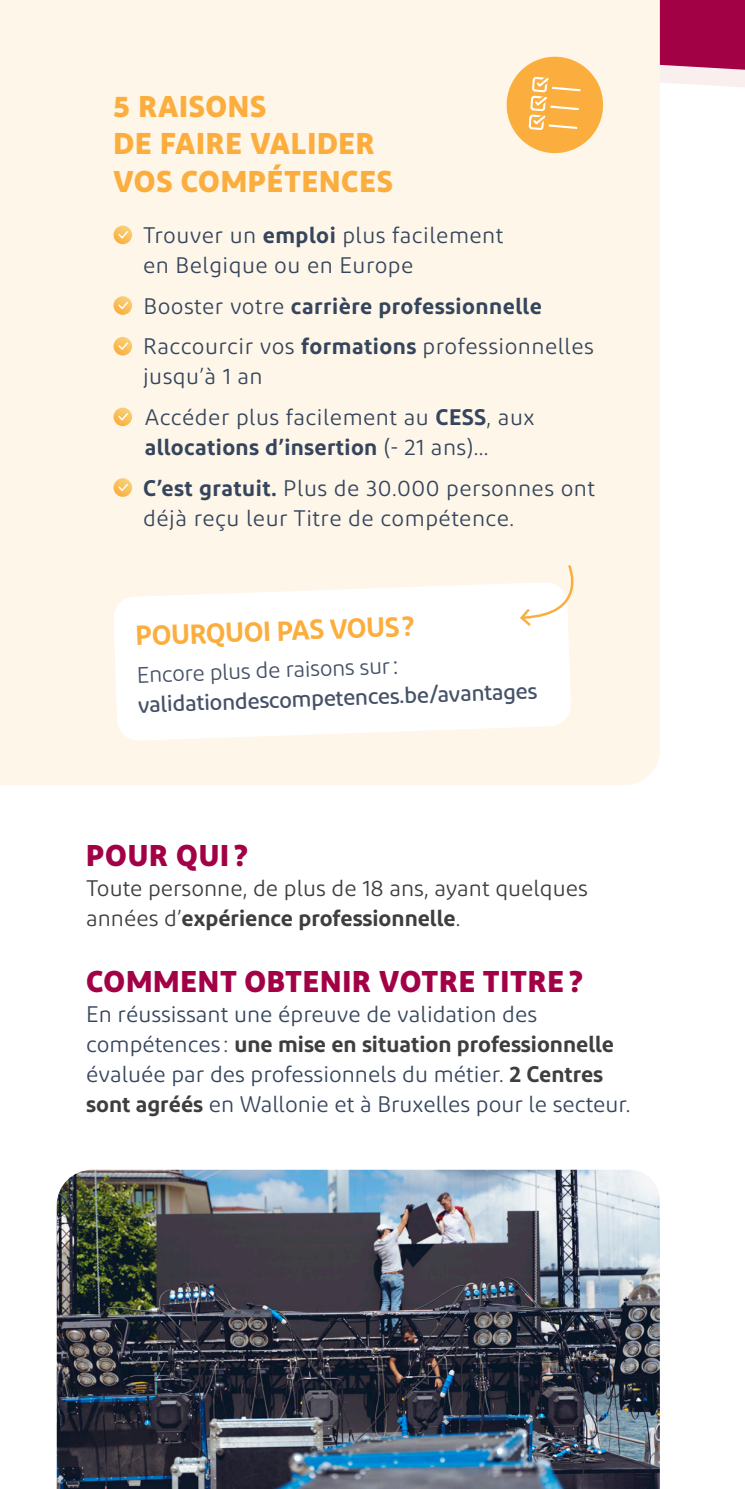
<style>
.page{position:relative;width:745px;height:1489px;background:#fff}
.page>*{position:absolute;margin:0;border:0;box-sizing:border-box;transform-origin:0 0}
.Sous-titre_niv_1{font:700 30px/37.5px "Diodrum";letter-spacing:.025em;color:#fbae3e}
.Sous-titre_niv_1-2{font:700 30px "Diodrum";letter-spacing:.025em;color:#a30146}
.t1{font:600 27.5px "Diodrum";color:#fbae3e}
.t2{font:22.5px/30px "Diodrum";letter-spacing:.015em;color:#35455d}
.t3{font:22.5px/30px "Diodrum";color:#3e3e3f}
.t4{font:500 22.5px "Diodrum";color:#465268}
.t5{font:600 22.5px "Diodrum";letter-spacing:.02em;color:#35455d}
.t6{font:22.5px "Diodrum";color:#465268}
.s1{font-weight:600}
.s2{font-weight:400}
.s3{font-size:25px}
.s4{font-weight:600;color:#3e3e3f}
</style>
<div class="page">
<svg style="left:659px;top:0;width:85px;height:132px;fill:#a30146"></svg>
<div style="left:0;top:0;width:659px;height:785px;background:#fef6e8"></div>
<svg style="left:113px;top:225px;width:19px;height:19px"></svg>
<svg style="left:117px;top:230px;width:12px;height:10px"></svg>
<svg style="left:113px;top:296px;width:19px;height:19px"></svg>
<svg style="left:117px;top:300px;width:12px;height:10px"></svg>
<svg style="left:113px;top:337px;width:19px;height:18px"></svg>
<svg style="left:117px;top:341px;width:12px;height:10px"></svg>
<svg style="left:113px;top:407px;width:19px;height:19px"></svg>
<svg style="left:117px;top:412px;width:12px;height:10px"></svg>
<svg style="left:113px;top:478px;width:19px;height:19px"></svg>
<svg style="left:117px;top:482px;width:12px;height:10px"></svg>
<svg style="left:504px;top:55px;width:100px;height:100px;background:#fbc575"></svg>
<svg style="left:113px;top:582px;width:458px;height:159px"></svg>
<svg style="left:518px;top:564px;width:70px;height:64px"></svg>
<img style="left:57px;top:1169px;width:602px;height:319px">
<p class="Sous-titre_niv_1" style="left:113px;top:86px;width:280px">5 RAISONS<br>DE FAIRE VALIDER<br>VOS COMPÉTENCES</p>
<p class="t2" style="left:143px;top:220px;width:361px">Trouver un <span class="s1">emploi</span> plus facilement en Belgique ou en Europe</p>
<p class="t5" style="left:143px;top:291px;width:400px"><span class="s2">Booster votre</span> carrière professionnelle</p>
<p class="t2" style="left:143px;top:331px;width:452px">Raccourcir vos <span class="s1">formations</span> professionnelles jusqu’à 1 an</p>
<p class="t2" style="left:145px;top:402px;width:391px">Accéder plus facilement au <span class="s1">CESS</span>, aux <span class="s1">allocations d’insertion</span> (- 21 ans)...</p>
<p class="t2" style="left:143px;top:472px;width:453px"><span class="s1">C’est gratuit.</span> Plus de 30.000 personnes ont déjà reçu leur Titre de compétence.</p>
<p class="t1" style="left:135px;top:618px;width:281px;rotate:-2deg">POURQUOI PAS VOUS?</p>
<p class="t6" style="left:136px;top:661px;width:263px;rotate:-2deg">Encore plus de raisons sur<span class="s3">:</span></p>
<p class="t4" style="left:137px;top:690px;width:401px;rotate:-2deg">validationdescompetences.be/avantages</p>
<p class="Sous-titre_niv_1-2" style="left:86px;top:835px;width:163px">POUR QUI ?</p>
<p class="t3" style="left:86px;top:872px;width:502px">Toute personne, de plus de 18 ans, ayant quelques années d’<span class="s1">expérience professionnelle</span>.</p>
<p class="Sous-titre_niv_1-2" style="left:86px;top:961px;width:498px">COMMENT OBTENIR VOTRE TITRE ?</p>
<p class="t2" style="left:86px;top:998px;width:545px">En réussissant une épreuve de validation des compétences : <span class="s4">une mise en situation professionnelle </span>évaluée par des professionnels du métier. <span class="s4">2 Centres sont agréés</span> en Wallonie et à Bruxelles pour le secteur.</p>
</div>
